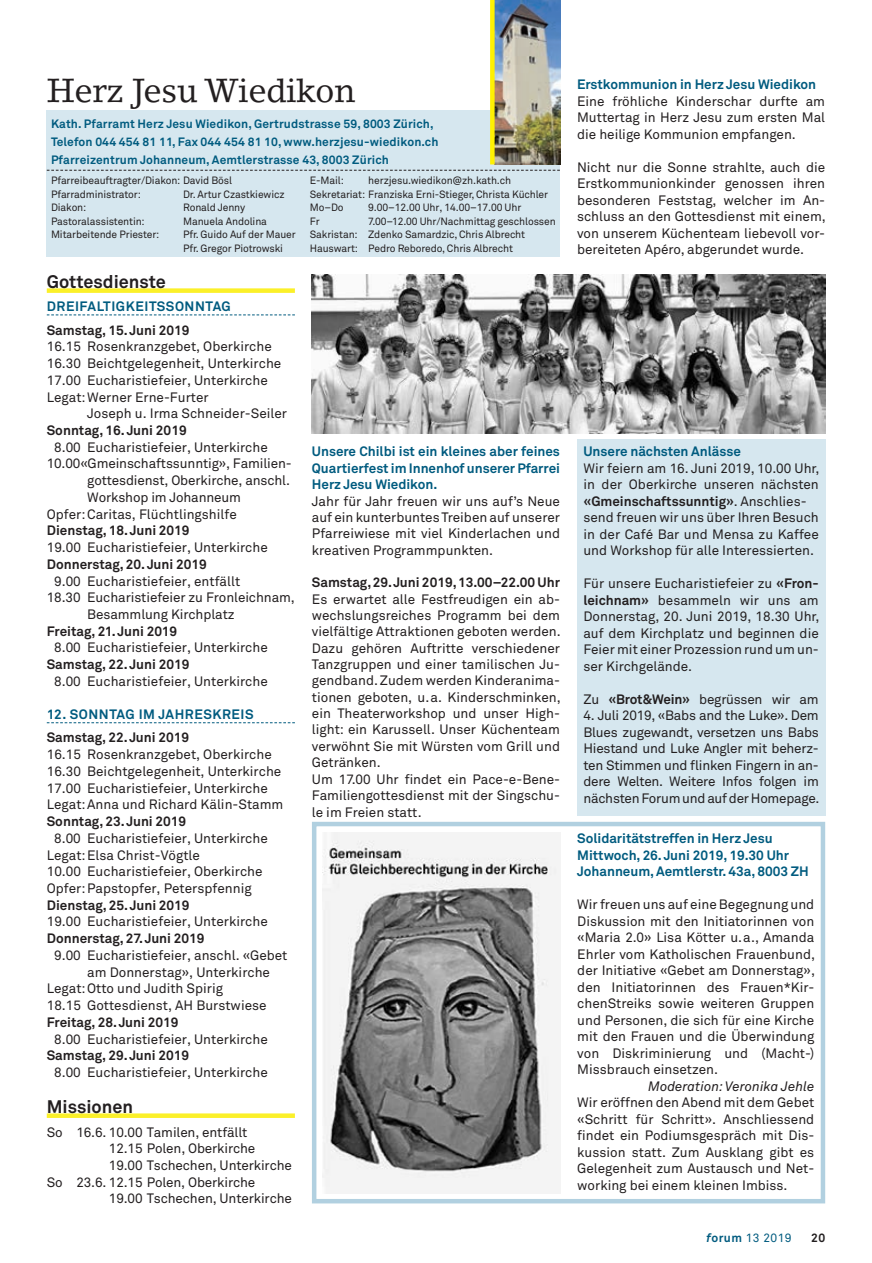
<style>
.page{position:relative;width:872px;height:1263px;background:#fff}
.page>*{position:absolute;margin:0;border:0;box-sizing:border-box;transform-origin:0 0}
.t1{font:33px "Lino Letter";letter-spacing:-.01em;color:#231f20}
.t2{font:700 18px "Akkurat Pro";color:#231f20}
.t3{font:13.5px/16.5px "Akkurat Pro";color:#231f20;text-align:justify}
.t4{font:700 13.5px "Akkurat Pro";color:#231f20}
.t5{font:700 13.5px/16.4px "Akkurat Pro";letter-spacing:-.005em;color:#005b7f;text-align:justify}
.t6{font:700 13.5px "Akkurat Pro";letter-spacing:.04em;color:#005b7f}
.t7{font:italic 13.5px "Akkurat Pro";color:#231f20}
.t8{font:700 12px/18px "Akkurat Pro";letter-spacing:.01em;color:#005b7f}
.t9{font:12px "Akkurat Pro";letter-spacing:.04em;color:#005b7f}
.t10{font:700 12px "Akkurat Pro";color:#231f20}
.t11{font:10.5px/13.5px "Akkurat Pro";letter-spacing:-.01em;color:#231f20}
.s1{font-weight:700}
.s2{font-weight:700;font-style:italic}
</style>
<div class="page">
<div style="left:47px;top:288px;width:248px;height:5px;background:#fbf029"></div>
<svg style="left:47px;top:314px;width:248px;height:1px"></svg>
<svg style="left:47px;top:722px;width:248px;height:1px"></svg>
<div style="left:47px;top:1113px;width:248px;height:5px;background:#fbf029"></div>
<div style="left:47px;top:111px;width:513px;height:146px;background:#d6e7ef"></div>
<img style="left:494px;top:0;width:66px;height:164px">
<svg style="left:490px;top:0;width:4px;height:164px"></svg>
<svg style="left:47px;top:170px;width:513px;height:1px"></svg>
<div style="left:577px;top:439px;width:248px;height:376px;background:#d6e7ef"></div>
<div style="left:312px;top:822px;width:513px;height:381px;border:4px solid #b1d0e0"></div>
<img style="left:312px;top:274px;width:513px;height:159px">
<img style="left:323px;top:833px;width:237px;height:360px">
<h1 class="t1" style="left:47px;top:70px;width:310px">Herz Jesu Wiedikon</h1>
<p class="t8" style="left:51px;top:115px;width:389px">Kath. Pfarramt Herz Jesu Wiedikon, Gertrudstrasse 59, 8003 Zürich,<br>Telefon 044 454 81 11, Fax 044 454 81 10, www.herzjesu-wiedikon.ch<br>Pfarreizentrum Johanneum, Aemtlerstrasse 43, 8003 Zürich</p>
<p class="t11" style="left:51px;top:174px;width:182px">Pfarreibeauftragter/Diakon: David Bösl<br>Pfarradministrator:</p>
<p class="t11" style="left:310px;top:174px;width:240px;text-indent:58px">herzjesu.wiedikon@zh.kath.ch<br>Sekretariat: Franziska Erni-Stieger, Christa Küchler<br>Mo–Do</p>
<p class="t11" style="left:310px;top:174px;width:35px">E-Mail:</p>
<p class="t11" style="left:183px;top:188px;width:103px">Dr. Artur Czastkiewicz</p>
<p class="t11" style="left:51px;top:201px;width:37px">Diakon:</p>
<p class="t11" style="left:183px;top:201px;width:64px">Ronald Jenny</p>
<p class="t11" style="left:51px;top:215px;width:95px">Pastoralassistentin:</p>
<p class="t11" style="left:183px;top:215px;width:85px">Manuela Andolina</p>
<p class="t11" style="left:51px;top:228px;width:110px">Mitarbeitende Priester:</p>
<p class="t11" style="left:183px;top:228px;width:114px">Pfr. Guido Auf der Mauer<br>Pfr. Gregor Piotrowski</p>
<p class="t11" style="left:368px;top:201px;width:154px">9.00–12.00 Uhr, 14.00–17.00 Uhr</p>
<p class="t11" style="left:310px;top:215px;width:247px;text-indent:58px">7.00–12.00 Uhr/Nachmittag geschlossen<br>Sakristan: Zdenko Samardzic, Chris Albrecht<br>Hauswart: Pedro Reboredo, Chris Albrecht</p>
<p class="t11" style="left:310px;top:215px;width:11px">Fr</p>
<h2 class="t2" style="left:47px;top:271px;width:121px">Gottesdienste</h2>
<p class="t6" style="left:47px;top:298px;width:186px">DREIFALTIGKEITSSONNTAG</p>
<p class="t4" style="left:47px;top:321px;width:144px">Samstag, 15. Juni 2019</p>
<p class="t3" style="left:47px;top:339px;width:236px;text-align:left">16.15 Rosenkranzgebet, Oberkirche 16.30 Beichtgelegenheit, Unterkirche 17.00 Eucharistiefeier, Unterkirche Legat:Werner Erne-Furter</p>
<p class="t3" style="left:87px;top:406px;width:201px">Joseph u. Irma Schneider-Seiler</p>
<p class="t4" style="left:47px;top:422px;width:141px">Sonntag, 16. Juni 2019</p>
<p class="t3" style="left:54px;top:439px;width:215px">8.00 Eucharistiefeier, Unterkirche</p>
<p class="t3" style="left:47px;top:456px;width:245px">10.00«Gmeinschaftssunntig», Familien-</p>
<p class="t3" style="left:87px;top:473px;width:204px">gottesdienst, Oberkirche, anschl.</p>
<p class="t3" style="left:87px;top:489px;width:155px">Workshop im Johanneum</p>
<p class="t3" style="left:47px;top:506px;width:191px">Opfer:Caritas, Flüchtlingshilfe</p>
<p class="t4" style="left:47px;top:522px;width:144px">Dienstag, 18. Juni 2019</p>
<p class="t3" style="left:47px;top:539px;width:222px">19.00 Eucharistiefeier, Unterkirche</p>
<p class="t4" style="left:47px;top:556px;width:161px">Donnerstag, 20. Juni 2019</p>
<p class="t3" style="left:54px;top:573px;width:188px">9.00 Eucharistiefeier, entfällt</p>
<p class="t3" style="left:47px;top:590px;width:250px">18.30 Eucharistiefeier zu Fronleichnam,</p>
<p class="t3" style="left:87px;top:606px;width:149px">Besammlung Kirchplatz</p>
<p class="t4" style="left:47px;top:622px;width:132px">Freitag, 21. Juni 2019</p>
<p class="t3" style="left:54px;top:640px;width:215px">8.00 Eucharistiefeier, Unterkirche</p>
<p class="t4" style="left:47px;top:656px;width:144px">Samstag, 22. Juni 2019</p>
<p class="t3" style="left:54px;top:673px;width:215px">8.00 Eucharistiefeier, Unterkirche</p>
<p class="t6" style="left:47px;top:706px;width:208px">12. SONNTAG IM JAHRESKREIS</p>
<p class="t4" style="left:47px;top:729px;width:144px">Samstag, 22. Juni 2019</p>
<p class="t3" style="left:47px;top:746px;width:238px;text-align:left">16.15 Rosenkranzgebet, Oberkirche 16.30 Beichtgelegenheit, Unterkirche 17.00 Eucharistiefeier, Unterkirche Legat:Anna und Richard Kälin-Stamm</p>
<p class="t4" style="left:47px;top:813px;width:141px">Sonntag, 23. Juni 2019</p>
<p class="t3" style="left:47px;top:830px;width:222px;text-align:left;text-indent:7px">8.00 Eucharistiefeier, Unterkirche Legat:Elsa Christ-Vögtle<br>10.00 Eucharistiefeier, Oberkirche Opfer:Papstopfer, Peterspfennig</p>
<p class="t4" style="left:47px;top:896px;width:144px">Dienstag, 25. Juni 2019</p>
<p class="t3" style="left:47px;top:914px;width:222px">19.00 Eucharistiefeier, Unterkirche</p>
<p class="t4" style="left:47px;top:930px;width:159px">Donnerstag, 27. Juni 2019</p>
<p class="t3" style="left:54px;top:947px;width:235px">9.00 Eucharistiefeier, anschl. «Gebet</p>
<p class="t3" style="left:87px;top:964px;width:184px">am Donnerstag», Unterkirche</p>
<p class="t3" style="left:47px;top:981px;width:178px">Legat:Otto und Judith Spirig</p>
<p class="t3" style="left:47px;top:997px;width:221px">18.15 Gottesdienst, AH Burstwiese</p>
<p class="t4" style="left:47px;top:1014px;width:133px">Freitag, 28. Juni 2019</p>
<p class="t3" style="left:54px;top:1031px;width:215px">8.00 Eucharistiefeier, Unterkirche</p>
<p class="t4" style="left:47px;top:1047px;width:144px">Samstag, 29. Juni 2019</p>
<p class="t3" style="left:54px;top:1064px;width:215px">8.00 Eucharistiefeier, Unterkirche</p>
<h2 class="t2" style="left:47px;top:1096px;width:88px">Missionen</h2>
<p class="t3" style="left:47px;top:1124px;width:202px">So 16.6. 10.00 Tamilen, entfällt</p>
<p class="t3" style="left:109px;top:1141px;width:148px">12.15 Polen, Oberkirche</p>
<p class="t3" style="left:109px;top:1157px;width:184px">19.00 Tschechen, Unterkirche</p>
<p class="t3" style="left:47px;top:1174px;width:210px">So 23.6. 12.15 Polen, Oberkirche</p>
<p class="t3" style="left:109px;top:1191px;width:184px">19.00 Tschechen, Unterkirche</p>
<p class="t5" style="left:312px;top:444px;width:250px">Unsere Chilbi ist ein kleines aber feines Quartierfest im Innenhof unserer Pfarrei Herz Jesu Wiedikon.</p>
<p class="t3" style="left:312px;top:493px;width:250px">Jahr für Jahr freuen wir uns auf’s Neue auf ein kunterbuntes Treiben auf unserer Pfarreiwiese mit viel Kinderlachen und kreativen Programmpunkten.</p>
<p class="t4" style="left:312px;top:574px;width:250px">Samstag, 29. Juni 2019, 13.00–22.00 Uhr</p>
<p class="t3" style="left:312px;top:591px;width:250px;text-align:left">Es erwartet alle Festfreudigen ein ab&shy;wechslungsreiches Programm bei dem vielfältige Attraktionen geboten werden.<br>Dazu gehören Auftritte verschiedener Tanzgruppen und einer tamilischen Ju&shy;gendband. Zudem werden Kinderanima&shy;tionen geboten, u.a. Kinderschminken, ein Theaterworkshop und unser High&shy;light: ein Karussell. Unser Küchenteam verwöhnt Sie mit Würsten vom Grill und Getränken.<br>Um 17.00 Uhr findet ein Pace-e-Bene-Familiengottesdienst mit der Singschu&shy;le im Freien statt.</p>
<p class="t5" style="left:577px;top:76px;width:241px">Erstkommunion in Herz Jesu Wiedikon</p>
<p class="t3" style="left:577px;top:93px;width:250px">Eine fröhliche Kinderschar durfte am Muttertag in Herz Jesu zum ersten Mal die heilige Kommunion empfangen.</p>
<p class="t3" style="left:577px;top:159px;width:250px">Nicht nur die Sonne strahlte, auch die Erstkommunionkinder genossen ihren besonderen Feststag, welcher im An&shy;schluss an den Gottesdienst mit einem, von unserem Küchenteam liebevoll vor&shy;bereiteten Apéro, abgerundet wurde.</p>
<p class="t5" style="left:583px;top:443px;width:159px">Unsere nächsten Anlässe</p>
<p class="t3" style="left:583px;top:460px;width:237px;text-align:left">Wir feiern am 16. Juni 2019, 10.00 Uhr, in der Oberkirche unseren nächsten <span class="s1">«Gmeinschaftssunntig»</span>. Anschlies&shy;send freuen wir uns über Ihren Besuch in der Café Bar und Mensa zu Kaffee und Workshop für alle Interessierten.</p>
<p class="t3" style="left:583px;top:575px;width:237px">Für unsere Eucharistiefeier zu <span class="s1">«Fron&shy;leichnam»</span> besammeln wir uns am Donnerstag, 20. Juni 2019, 18.30 Uhr, auf dem Kirchplatz und beginnen die Feier mit einer Prozession rund um un&shy;ser Kirchgelände.</p>
<p class="t3" style="left:583px;top:691px;width:237px">Zu <span class="s1">«Brot&amp;Wein»</span> begrüssen wir am</p>
<p class="t3" style="left:583px;top:707px;width:237px">4. Juli 2019, «Babs and the Luke». Dem Blues zugewandt, versetzen uns Babs Hiestand und Luke Angler mit beherz&shy;ten Stimmen und flinken Fingern in an&shy;dere Welten. Weitere Infos folgen im nächsten Forum und auf der Homepage.</p>
<p class="t5" style="left:577px;top:830px;width:233px;text-align:left">Solidaritätstreffen in Herz Jesu<br>Mittwoch, 26. Juni 2019, 19.30 Uhr<br>Johanneum, Aemtlerstr. 43a, 8003 ZH</p>
<p class="t3" style="left:577px;top:896px;width:239px">Wir freuen uns auf eine Begegnung und Diskussion mit den Initiatorinnen von «Maria 2.0» Lisa Kötter u.a., Amanda Ehrler vom Katholischen Frauenbund, der Initiative «Gebet am Donnerstag», den Initiatorinnen des Frauen*Kir&shy;chenStreiks sowie weiteren Gruppen und Personen, die sich für eine Kirche mit den Frauen und die Überwindung von Diskriminierung und (Macht-)<br>Missbrauch einsetzen.</p>
<p class="t7" style="left:648px;top:1078px;width:168px">Moderation: Veronika Jehle</p>
<p class="t3" style="left:577px;top:1094px;width:238px">Wir eröffnen den Abend mit dem Gebet «Schritt für Schritt». Anschliessend findet ein Podiumsgespräch mit Dis&shy;kussion statt. Zum Ausklang gibt es Gelegenheit zum Austausch und Net&shy;working bei einem kleinen Imbiss.</p>
<p class="t9" style="left:706px;top:1231px;width:87px"><span class="s2">f</span><span class="s1">orum</span> 13 2019</p>
<p class="t10" style="left:811px;top:1231px;width:16px">20</p>
</div>
